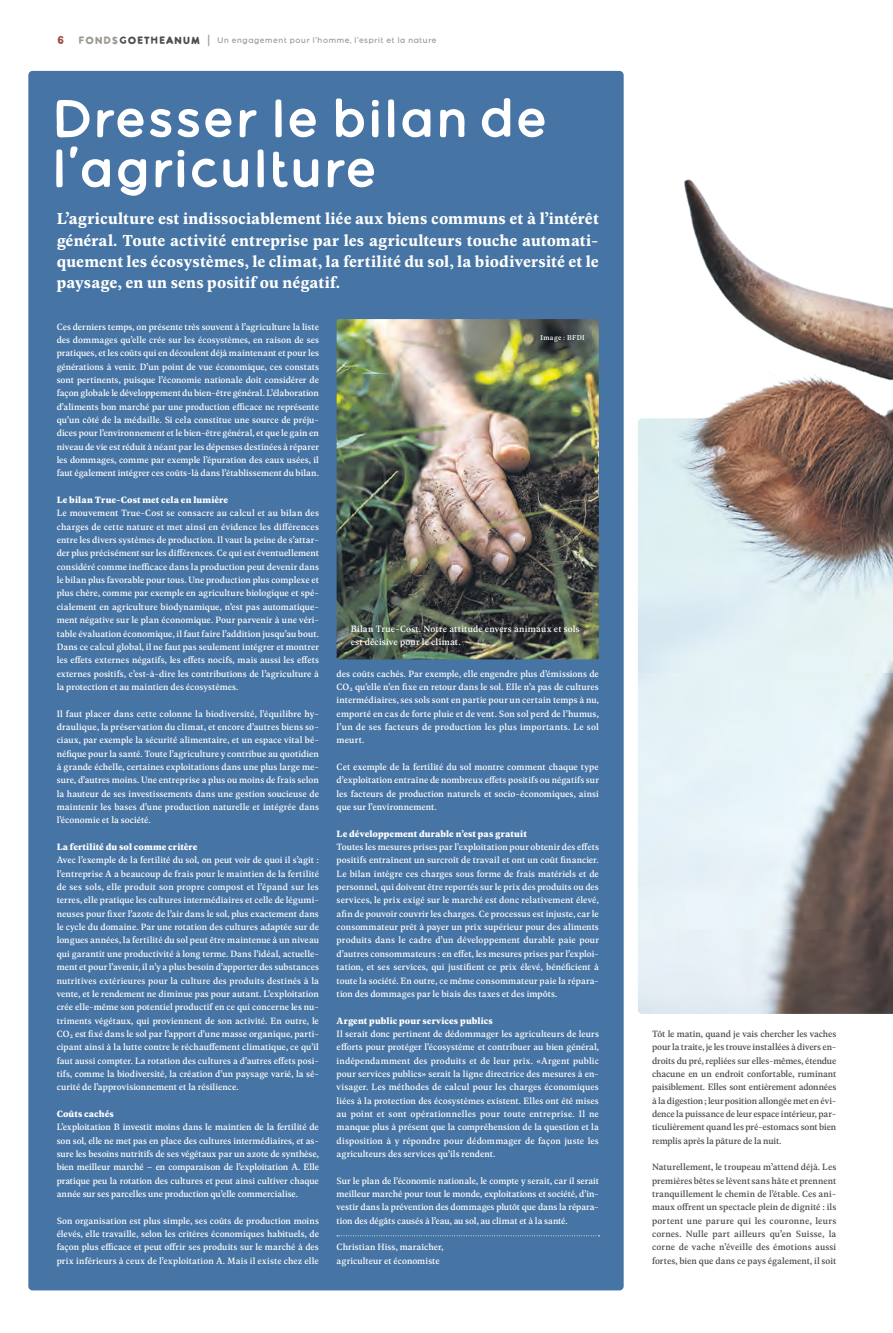
<style>
.page{position:relative;width:893px;height:1333px;background:#fff}
.page>*{position:absolute;margin:0;border:0;box-sizing:border-box;transform-origin:0 0}
.t1{font:700 50px/50px "Golden Hour";letter-spacing:-.03em;color:#fff}
.t2{font:600 17px/21px "Geller Text";letter-spacing:.01em;color:#fff;text-align:justify}
.t3{font:10px "MILKANDCLAY Bold";color:#974c40}
.t4{font:9.8px/13.3px "Geller Text";letter-spacing:.01em;color:#fff;text-align:justify}
.t5{font:9.8px/13.3px "Geller Text";color:#4b4c4d;text-align:justify}
.t6{font:700 9.8px "Geller Text";letter-spacing:.01em;color:#fff}
.t7{font:500 8px "Golden Hour";letter-spacing:.005em;color:#9c9891}
.t8{font:7.5px "Geller Text";letter-spacing:.05em;color:#fff}
.s1{font-family:"MILKANDCLAY Bold";font-weight:400;font-size:10px}
.s2{font-family:"MILKANDCLAY Bold";font-weight:400;font-size:10px;color:#4b4c4d}
</style>
<div class="page">
<img style="left:638px;top:850px;width:255px;height:163px">
<div style="left:28px;top:71px;width:596px;height:1219px;background:#4674a4;border-radius:4px"></div>
<svg style="left:337px;top:1235px;width:262px;height:1px"></svg>
<img style="left:337px;top:319px;width:262px;height:340px">
<img style="left:638px;top:179px;width:255px;height:671px">
<p class="t3" style="left:57px;top:35px;width:9px">6</p>
<p class="t7" style="left:78px;top:35px;width:360px"><span class="s1">fONDS</span><span class="s2">GOETHEANUM</span> <span class="s1">|</span> Un engagement pour l’homme, l’esprit et la nature</p>
<h1 class="t1" style="left:51px;top:91px;width:499px">Dresser le bilan de l'agriculture</h1>
<p class="t2" style="left:57px;top:208px;width:544px">L’agriculture est indissociablement liée aux biens communs et à l’intérêt général. Toute activité entreprise par les agriculteurs touche automati&shy;quement les écosystèmes, le climat, la fertilité du sol, la biodiversité et le paysage, en un sens positif ou négatif.</p>
<p class="t4" style="left:57px;top:319px;width:264px">Ces derniers temps, on présente très souvent à l’agriculture la liste des dommages qu’elle crée sur les écosystèmes, en raison de ses pratiques, et les coûts qui en découlent déjà maintenant et pour les générations à venir. D’un point de vue économique, ces constats sont pertinents, puisque l’économie nationale doit considérer de façon globale le développement du bien-être général. L’élaboration d’aliments bon marché par une production efficace ne représente qu’un côté de la médaille. Si cela constitue une source de préju&shy;dices pour l’environnement et le bien-être général, et que le gain en niveau de vie est réduit à néant par les dépenses destinées à réparer les dommages, comme par exemple l’épuration des eaux usées, il faut également intégrer ces coûts-là dans l’établissement du bilan.</p>
<p class="t6" style="left:57px;top:493px;width:173px">Le bilan True-Cost met cela en lumière</p>
<p class="t4" style="left:57px;top:506px;width:264px">Le mouvement True-Cost se consacre au calcul et au bilan des charges de cette nature et met ainsi en évidence les différences entre les divers systèmes de production. Il vaut la peine de s’attar&shy;der plus précisément sur les différences. Ce qui est éventuellement considéré comme inefficace dans la production peut devenir dans le bilan plus favorable pour tous. Une production plus complexe et plus chère, comme par exemple en agriculture biologique et spé&shy;cialement en agriculture biodynamique, n’est pas automatique&shy;ment négative sur le plan économique. Pour parvenir à une véri&shy;table évaluation économique, il faut faire l’addition jusqu’au bout.<br>Dans ce calcul global, il ne faut pas seulement intégrer et montrer les effets externes négatifs, les effets nocifs, mais aussi les effets externes positifs, c’est-à-dire les contributions de l’agriculture à la protection et au maintien des écosystèmes.</p>
<p class="t4" style="left:57px;top:706px;width:264px">Il faut placer dans cette colonne la biodiversité, l’équilibre hy&shy;draulique, la préservation du climat, et encore d’autres biens so&shy;ciaux, par exemple la sécurité alimentaire, et un espace vital bé&shy;néfique pour la santé. Toute l’agriculture y contribue au quotidien à grande échelle, certaines exploitations dans une plus large me&shy;sure, d’autres moins. Une entreprise a plus ou moins de frais selon la hauteur de ses investissements dans une gestion soucieuse de maintenir les bases d’une production naturelle et intégrée dans l’économie et la société.</p>
<p class="t6" style="left:57px;top:839px;width:142px">La fertilité du sol comme critère</p>
<p class="t4" style="left:57px;top:853px;width:264px">Avec l’exemple de la fertilité du sol, on peut voir de quoi il s’agit : l’entreprise A a beaucoup de frais pour le maintien de la fertilité de ses sols, elle produit son propre compost et l’épand sur les terres, elle pratique les cultures intermédiaires et celle de légumi&shy;neuses pour fixer l’azote de l’air dans le sol, plus exactement dans le cycle du domaine. Par une rotation des cultures adaptée sur de longues années, la fertilité du sol peut être maintenue à un niveau qui garantit une productivité à long terme. Dans l’idéal, actuelle&shy;ment et pour l’avenir, il n’y a plus besoin d’apporter des substances nutritives extérieures pour la culture des produits destinés à la vente, et le rendement ne diminue pas pour autant. L’exploitation crée elle-même son potentiel productif en ce qui concerne les nu&shy;triments végétaux, qui proviennent de son activité. En outre, le CO<sub>2</sub> est fixé dans le sol par l’apport d’une masse organique, parti&shy;cipant ainsi à la lutte contre le réchauffement climatique, ce qu’il faut aussi compter. La rotation des cultures a d’autres effets posi&shy;tifs, comme la biodiversité, la création d’un paysage varié, la sé&shy;curité de l’approvisionnement et la résilience.</p>
<p class="t6" style="left:57px;top:1106px;width:59px">Coûts cachés</p>
<p class="t4" style="left:57px;top:1120px;width:264px">L’exploitation B investit moins dans le maintien de la fertilité de son sol, elle ne met pas en place des cultures intermédiaires, et as&shy;sure les besoins nutritifs de ses végétaux par un azote de synthèse, bien meilleur marché – en comparaison de l’exploitation A. Elle pratique peu la rotation des cultures et peut ainsi cultiver chaque année sur ses parcelles une production qu’elle commercialise.</p>
<p class="t4" style="left:57px;top:1213px;width:264px">Son organisation est plus simple, ses coûts de production moins élevés, elle travaille, selon les critères économiques habituels, de façon plus efficace et peut offrir ses produits sur le marché à des prix inférieurs à ceux de l’exploitation A. Mais il existe chez elle</p>
<p class="t8" style="left:540px;top:333px;width:46px">Image : BFDI</p>
<p class="t4" style="left:351px;top:621px;width:230px">Bilan True-Cost. Notre attitude envers animaux et sols est décisive pour le climat.</p>
<p class="t4" style="left:337px;top:666px;width:264px">des coûts cachés. Par exemple, elle engendre plus d’émissions de CO<sub>2</sub> qu’elle n’en fixe en retour dans le sol. Elle n’a pas de cultures intermédiaires, ses sols sont en partie pour un certain temps à nu, emporté en cas de forte pluie et de vent. Son sol perd de l’humus, l’un de ses facteurs de production les plus importants. Le sol meurt.</p>
<p class="t4" style="left:337px;top:759px;width:264px">Cet exemple de la fertilité du sol montre comment chaque type d’exploitation entraîne de nombreux effets positifs ou négatifs sur les facteurs de production naturels et socio-économiques, ainsi que sur l’environnement.</p>
<p class="t6" style="left:337px;top:826px;width:192px">Le développement durable n’est pas gratuit</p>
<p class="t4" style="left:337px;top:839px;width:264px">Toutes les mesures prises par l’exploitation pour obtenir des effets positifs entraînent un surcroît de travail et ont un coût financier.<br>Le bilan intègre ces charges sous forme de frais matériels et de personnel, qui doivent être reportés sur le prix des produits ou des services, le prix exigé sur le marché est donc relativement élevé, afin de pouvoir couvrir les charges. Ce processus est injuste, car le consommateur prêt à payer un prix supérieur pour des aliments produits dans le cadre d’un développement durable paie pour d’autres consommateurs : en effet, les mesures prises par l’exploi&shy;tation, et ses services, qui justifient ce prix élevé, bénéficient à toute la société. En outre, ce même consommateur paie la répara&shy;tion des dommages par le biais des taxes et des impôts.</p>
<p class="t6" style="left:337px;top:1013px;width:158px">Argent public pour services publics</p>
<p class="t4" style="left:337px;top:1026px;width:264px">Il serait donc pertinent de dédommager les agriculteurs de leurs efforts pour protéger l’écosystème et contribuer au bien général, indépendamment des produits et de leur prix. «Argent public pour services publics» serait la ligne directrice des mesures à en&shy;visager. Les méthodes de calcul pour les charges économiques liées à la protection des écosystèmes existent. Elles ont été mises au point et sont opérationnelles pour toute entreprise. Il ne manque plus à présent que la compréhension de la question et la disposition à y répondre pour dédommager de façon juste les agriculteurs des services qu’ils rendent.</p>
<p class="t4" style="left:337px;top:1173px;width:264px">Sur le plan de l’économie nationale, le compte y serait, car il serait meilleur marché pour tout le monde, exploitations et société, d’in&shy;vestir dans la prévention des dommages plutôt que dans la répara&shy;tion des dégâts causés à l’eau, au sol, au climat et à la santé.</p>
<p class="t4" style="left:337px;top:1240px;width:108px">Christian Hiss, maraîcher, agriculteur et économiste</p>
<p class="t5" style="left:652px;top:1026px;width:186px">Tôt le matin, quand je vais chercher les vaches pour la traite, je les trouve installées à divers en&shy;droits du pré, repliées sur elles-mêmes, étendue chacune en un endroit confortable, ruminant paisiblement. Elles sont entièrement adonnées à la digestion ; leur position allongée met en évi&shy;dence la puissance de leur espace intérieur, par&shy;ticulièrement quand les pré-estomacs sont bien remplis après la pâture de la nuit.</p>
<p class="t5" style="left:652px;top:1160px;width:186px">Naturellement, le troupeau m’attend déjà. Les premières bêtes se lèvent sans hâte et prennent tranquillement le chemin de l’étable. Ces ani&shy;maux offrent un spectacle plein de dignité : ils portent une parure qui les couronne, leurs cornes. Nulle part ailleurs qu’en Suisse, la corne de vache n’éveille des émotions aussi fortes, bien que dans ce pays également, il soit</p>
</div>
